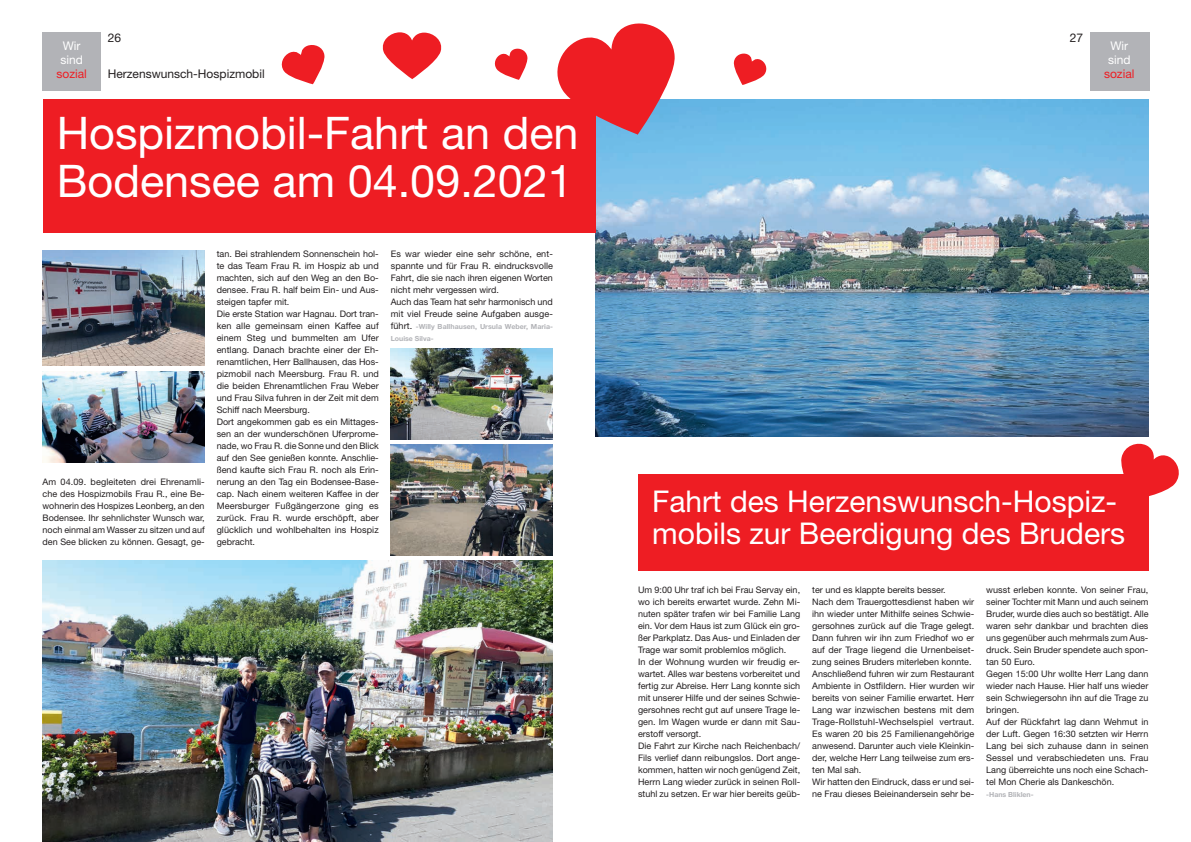
<style>
.page{position:relative;width:1191px;height:842px;background:#fff}
.page>*{position:absolute;margin:0;border:0;box-sizing:border-box;transform-origin:0 0}
.t1{font:45px/48px "Helvetica Neue";color:#fff}
.t2{font:30px/32px "Helvetica Neue";color:#fff}
.t3{font:12px "Helvetica Neue";color:#231f20}
.t4{font:12px/14px "Helvetica Neue";color:#fff}
.t5{font:12px "Helvetica Neue";color:#ee1d23}
.t6{font:9px/12px "Helvetica Neue";color:#231f20}
.t7{font:700 7px/12px "Helvetica Neue";letter-spacing:.005em;color:#b2b3b7}
.s1{font-weight:400;font-size:9px;color:#231f20}
</style>
<div class="page">
<div style="left:1091px;top:32px;width:59px;height:59px;background:#b2b3b7"></div>
<div style="left:43px;top:32px;width:58px;height:59px;background:#b2b3b7"></div>
<img style="left:595px;top:99px;width:553px;height:338px">
<div style="left:638px;top:474px;width:510px;height:96px;background:#ee1d23"></div>
<div style="left:43px;top:99px;width:552px;height:134px;background:#ee1d23"></div>
<div style="left:1090px;top:32px;width:58px;height:59px;background:#b2b3b7"></div>
<svg style="left:281px;top:45px;width:44px;height:39px"></svg>
<svg style="left:382px;top:32px;width:60px;height:47px"></svg>
<svg style="left:557px;top:23px;width:119px;height:112px"></svg>
<svg style="left:733px;top:53px;width:34px;height:32px"></svg>
<svg style="left:1121px;top:443px;width:58px;height:57px"></svg>
<svg style="left:494px;top:48px;width:34px;height:32px"></svg>
<img style="left:43px;top:250px;width:162px;height:116px">
<img style="left:43px;top:561px;width:510px;height:281px">
<img style="left:43px;top:372px;width:162px;height:91px">
<img style="left:391px;top:349px;width:162px;height:91px">
<img style="left:391px;top:444px;width:162px;height:111px">
<h3 class="t4" style="left:60px;top:39px;width:24px">Wir sind</h3>
<h3 class="t5" style="left:56px;top:67px;width:32px">sozial</h3>
<h3 class="t3" style="left:108px;top:30px;width:15px">26</h3>
<h3 class="t3" style="left:108px;top:67px;width:158px">Herzenswunsch-Hospizmobil</h3>
<h1 class="t1" style="left:57px;top:108px;width:523px">Hospizmobil-Fahrt an den<br>Bodensee am 04.09.2021</h1>
<p class="t6" style="left:43px;top:476px;width:164px;text-align:justify">Am 04.09. begleiteten drei Ehrenamli&shy;che des Hospizmobils Frau R., eine Be&shy;wohnerin des Hospizes Leonberg, an den Bodensee. Ihr sehnlichster Wunsch war, noch einmal am Wasser zu sitzen und auf den See blicken zu können. Gesagt, ge-</p>
<p class="t6" style="left:217px;top:248px;width:164px">tan. Bei strahlendem Sonnenschein hol&shy;te das Team Frau R. im Hospiz ab und machten, sich auf den Weg an den Bo&shy;densee. Frau R. half beim Ein- und Aus&shy;steigen tapfer mit.<br>Die erste Station war Hagnau. Dort tran&shy;ken alle gemeinsam einen Kaffee auf einem Steg und bummelten am Ufer entlang. Danach brachte einer der Eh&shy;renamtlichen, Herr Ballhausen, das Hos&shy;pizmobil nach Meersburg. Frau R. und die beiden Ehrenamtlichen Frau Weber und Frau Silva fuhren in der Zeit mit dem Schiff nach Meersburg.<br>Dort angekommen gab es ein Mittages&shy;sen an der wunderschönen Uferprome&shy;nade, wo Frau R. die Sonne und den Blick auf den See genießen konnte. Anschlie&shy;ßend kaufte sich Frau R. noch als Erin&shy;nerung an den Tag ein Bodensee-Base&shy;cap. Nach einem weiteren Kaffee in der Meersburger Fußgängerzone ging es zurück. Frau R. wurde erschöpft, aber glücklich und wohlbehalten ins Hospiz gebracht.</p>
<p class="t6" style="left:391px;top:248px;width:164px">Es war wieder eine sehr schöne, ent&shy;spannte und für Frau R. eindrucksvolle Fahrt, die sie nach ihren eigenen Worten nicht mehr vergessen wird.<br>Auch das Team hat sehr harmonisch und mit viel Freude seine Aufgaben ausge-</p>
<p class="t7" style="left:391px;top:321px;width:164px"><span class="s1">führt.</span> -Willy Ballhausen, Ursula Weber, Maria-<br>Louise Silva-</p>
<h3 class="t3" style="left:1069px;top:30px;width:15px">27</h3>
<h3 class="t4" style="left:1108px;top:39px;width:24px">Wir sind</h3>
<h3 class="t5" style="left:1104px;top:67px;width:32px">sozial</h3>
<h3 class="t4" style="left:1109px;top:39px;width:24px">Wir sind</h3>
<h3 class="t5" style="left:1108px;top:67px;width:26px">DRK</h3>
<h2 class="t2" style="left:652px;top:485px;width:474px">Fahrt des Herzenswunsch-Hospiz&shy;mobils zur Beerdigung des Bruders</h2>
<p class="t6" style="left:638px;top:584px;width:164px">Um 9:00 Uhr traf ich bei Frau Servay ein, wo ich bereits erwartet wurde. Zehn Mi&shy;nuten später trafen wir bei Familie Lang ein. Vor dem Haus ist zum Glück ein gro&shy;ßer Parkplatz. Das Aus- und Einladen der Trage war somit problemlos möglich.<br>In der Wohnung wurden wir freudig er&shy;wartet. Alles war bestens vorbereitet und fertig zur Abreise. Herr Lang konnte sich mit unserer Hilfe und der seines Schwie&shy;gersohnes recht gut auf unsere Trage le&shy;gen. Im Wagen wurde er dann mit Sau&shy;erstoff versorgt.<br>Die Fahrt zur Kirche nach Reichenbach/ Fils verlief dann reibungslos. Dort ange&shy;kommen, hatten wir noch genügend Zeit, Herrn Lang wieder zurück in seinen Roll&shy;stuhl zu setzen. Er war hier bereits geüb-</p>
<p class="t6" style="left:986px;top:584px;width:164px">wusst erleben konnte. Von seiner Frau, seiner Tochter mit Mann und auch seinem Bruder, wurde dies auch so bestätigt. Alle waren sehr dankbar und brachten dies uns gegenüber auch mehrmals zum Aus&shy;druck. Sein Bruder spendete auch spon&shy;tan 50 Euro.<br>Gegen 15:00 Uhr wollte Herr Lang dann wieder nach Hause. Hier half uns wieder sein Schwiegersohn ihn auf die Trage zu bringen.<br>Auf der Rückfahrt lag dann Wehmut in der Luft. Gegen 16:30 setzten wir Herrn Lang bei sich zuhause dann in seinen Sessel und verabschiedeten uns. Frau Lang überreichte uns noch eine Schach&shy;tel Mon Cherie als Dankeschön.</p>
<p class="t6" style="left:812px;top:584px;width:164px">ter und es klappte bereits besser.<br>Nach dem Trauergottesdienst haben wir ihn wieder unter Mithilfe seines Schwie&shy;gersohnes zurück auf die Trage gelegt.<br>Dann fuhren wir ihn zum Friedhof wo er auf der Trage liegend die Urnenbeiset&shy;zung seines Bruders miterleben konnte.<br>Anschließend fuhren wir zum Restaurant Ambiente in Ostfildern. Hier wurden wir bereits von seiner Familie erwartet. Herr Lang war inzwischen bestens mit dem Trage-Rollstuhl-Wechselspiel vertraut.<br>Es waren 20 bis 25 Familienangehörige anwesend. Darunter auch viele Kleinkin&shy;der, welche Herr Lang teilweise zum ers&shy;ten Mal sah.<br>Wir hatten den Eindruck, dass er und sei&shy;ne Frau dieses Beieinandersein sehr be-</p>
<p class="t7" style="left:986px;top:789px;width:49px">-Hans Bliklen-</p>
</div>
